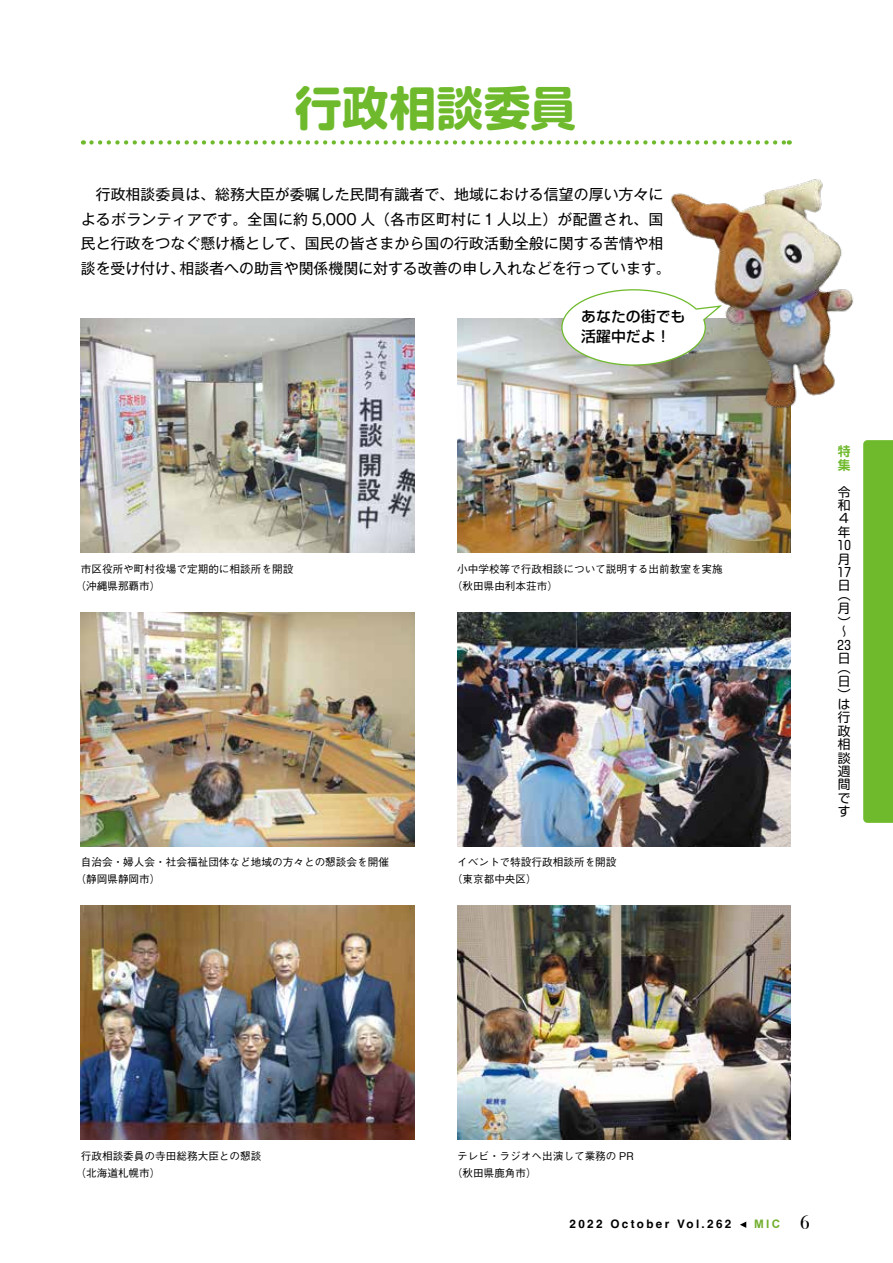
<style>
.page{position:relative;width:893px;height:1263px;background:#fff}
.page>*{position:absolute;margin:0;border:0;box-sizing:border-box;transform-origin:0 0}
.t1{font:700 46.8px "Soft Go Std";letter-spacing:.005em;color:#6fba2c}
.t2{font:19.2px "Bodoni Svty Two ITCTT";color:#000}
.t3{font:14.85px "Gothic MB101 Pro";letter-spacing:.005em;color:#000}
.t4{font:500 14.85px/19.2px "Soft Go Std";color:#000}
.t5{font:12.75px/13.4px "Soft Go Std";color:#000}
.t6{font:700 12.75px/13.4px "Soft Go Std De";color:#6fba2c}
.t7{font:700 11.7px "Helvetica";letter-spacing:.2em;color:#000}
.t8{font:700 11.7px "Arial";color:#72af2d}
.t9{font:500 10.65px/17px "Gothic BBB Pr 6 N";color:#000}
</style>
<div class="page">
<svg style="left:863px;top:440px;width:30px;height:383px;background:#71bb2f"></svg>
<img style="left:81px;top:319px;width:334px;height:234px">
<img style="left:81px;top:612px;width:334px;height:234px">
<img style="left:81px;top:906px;width:334px;height:234px">
<img style="left:457px;top:319px;width:334px;height:234px">
<img style="left:457px;top:612px;width:334px;height:234px">
<img style="left:457px;top:906px;width:334px;height:234px">
<img style="left:666px;top:179px;width:188px;height:235px">
<svg style="left:561px;top:288px;width:163px;height:78px"></svg>
<svg style="left:740px;top:1221px;width:6px;height:7px"></svg>
<svg style="left:91px;top:140px;width:699px;height:5px"></svg>
<h1 class="t1" style="left:295px;top:75px;width:283px">行政相談委員</h1>
<h3 class="t3" style="left:81px;top:182px;width:584px">　行政相談委員は、総務大臣が委嘱した民間有識者で、地域における信望の厚い方々に</h3>
<h3 class="t3" style="left:81px;top:207px;width:584px">よるボランティアです。全国に約 5,000 人（各市区町村に１人以上）が配置され、国</h3>
<h3 class="t3" style="left:81px;top:231px;width:584px">民と行政をつなぐ懸け橋として、国民の皆さまから国の行政活動全般に関する苦情や相</h3>
<h3 class="t3" style="left:180px;top:256px;width:493px">相談者への助言や関係機関に対する改善の申し入れなどを行っています。</h3>
<h3 class="t3" style="left:81px;top:256px;width:106px">談を受け付け、</h3>
<p class="t9" style="left:75px;top:560px;width:219px;text-indent:5px">市区役所や町村役場で定期的に相談所を開設（沖縄県那覇市(</p>
<h3 class="t4" style="left:581px;top:306px;width:106px">あなたの街でも活躍中だよ!</h3>
<p class="t9" style="left:452px;top:560px;width:273px;text-indent:5px">小中学校等で行政相談について説明する出前教室を実施（秋田県由利本荘市(</p>
<p class="t9" style="left:75px;top:853px;width:315px;text-indent:5px">自治会・婦人会・社会福祉団体など地域の方々との懇談会を開催（静岡県静岡市(</p>
<p class="t9" style="left:452px;top:853px;width:166px;text-indent:5px">イベントで特設行政相談所を開設（東京都中央区(</p>
<p class="t6" style="left:838px;top:444px;width:14px">特集</p>
<p class="t5" style="left:837px;top:484px;width:15px">令和<br>4年<br>10月</p>
<p class="t5" style="left:837px;top:564px;width:15px">17</p>
<p class="t5" style="left:838px;top:578px;width:12px">日</p>
<p class="t5" style="left:838px;top:587px;width:14px">（</p>
<p class="t5" style="left:838px;top:601px;width:12px">月</p>
<p class="t5" style="left:838px;top:614px;width:14px">(</p>
<p class="t5" style="left:838px;top:624px;width:9px">~</p>
<p class="t5" style="left:837px;top:637px;width:15px">23</p>
<p class="t5" style="left:838px;top:650px;width:12px">日</p>
<p class="t5" style="left:838px;top:660px;width:14px">（</p>
<p class="t5" style="left:838px;top:673px;width:12px">日</p>
<p class="t5" style="left:838px;top:687px;width:14px">）</p>
<p class="t5" style="left:838px;top:696px;width:14px;text-align:justify">は行政相談週間です</p>
<p class="t9" style="left:75px;top:1146px;width:188px;text-indent:5px">行政相談委員の寺田総務大臣との懇談（北海道札幌市(</p>
<p class="t9" style="left:452px;top:1146px;width:183px;text-indent:5px">テレビ・ラジオへ出演して業務の PR（秋田県鹿角市(</p>
<p class="t7" style="left:569px;top:1217px;width:35px">2022</p>
<p class="t7" style="left:610px;top:1217px;width:60px">October</p>
<p class="t7" style="left:677px;top:1217px;width:56px">Vol.262</p>
<p class="t8" style="left:754px;top:1218px;width:28px">MIC</p>
<h2 class="t2" style="left:800px;top:1207px;width:12px">6</h2>
</div>
